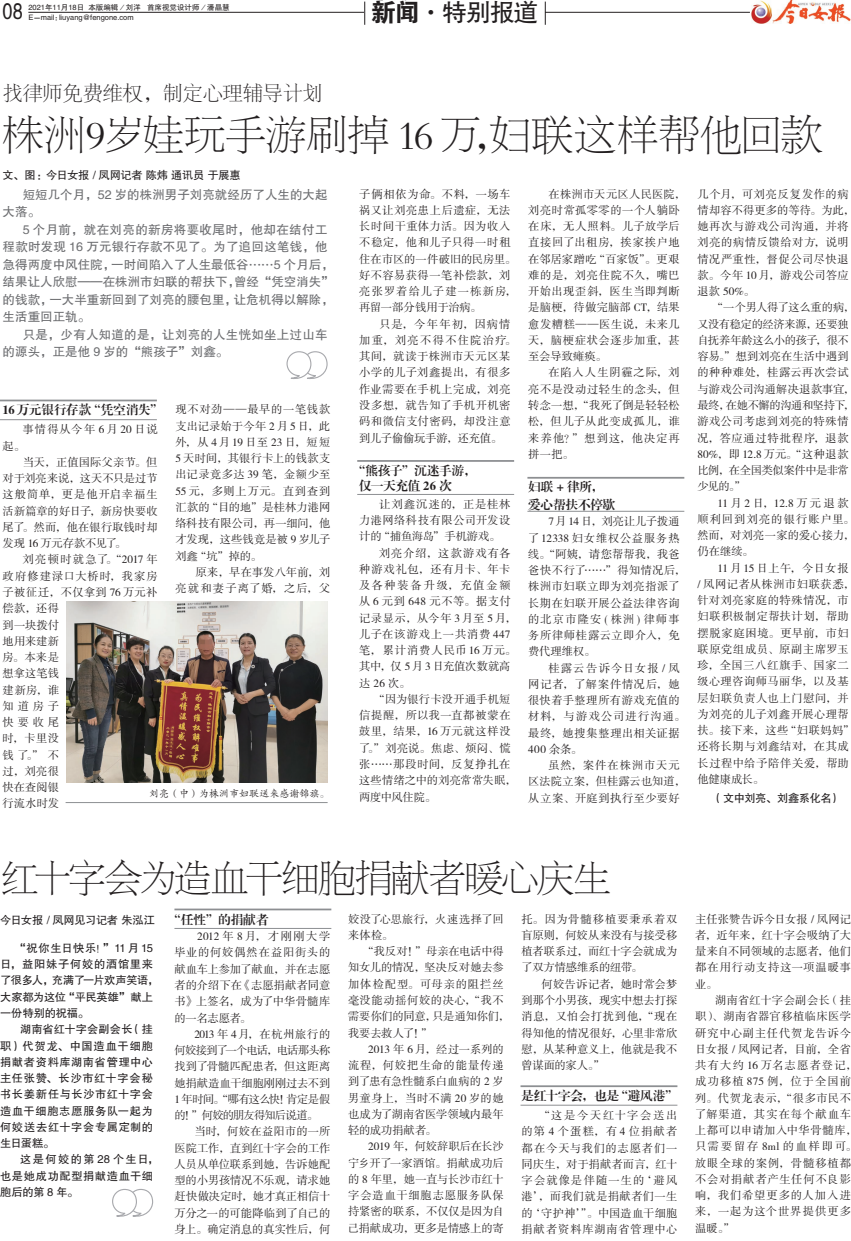
<style>
.page{position:relative;width:851px;height:1241px;background:#fff}
.page>*{position:absolute;margin:0;border:0;box-sizing:border-box;transform-origin:0 0}
.t1{font:41.25px "FZBSJW GB1 0";letter-spacing:-.005em;color:#231f20}
.t2{font:37.5px "FZBSJW GB1 0";letter-spacing:-.035em;color:#231f20}
.t3{font:25px "FZHTJW GB1 0";letter-spacing:-.05em;color:#231f20}
.t4{font:22.62px "FZHTJW GB1 0";color:#231f20;scale:.8 1}
.t5{font:20px "FZSYJW GB1 0";color:#231f20}
.t6{font:12.5px/17.5px "FZHTJW GB1 0";color:#6c6d70}
.t7{font:12.5px/15px "FZXBSJW GB1 0";color:#231f20}
.t8{font:12.5px/17.5px "FZHTJW GB1 0";letter-spacing:.02em;color:#6c6d70}
.t9{font:11.25px/16.2px "FZSSJW GB1 0";letter-spacing:.035em;color:#231f20;text-align:justify}
.t10{font:11.25px/16.2px "FZSSJW GB1 0";letter-spacing:.065em;color:#231f20}
.t11{font:11.25px/16.2px "FZSSJW GB1 0";letter-spacing:-.005em;color:#231f20}
.t12{font:11.25px/16.2px "FZHTJW GB1 0";letter-spacing:.01em;color:#231f20}
.t13{font:11.25px/16.2px "FZSSJW GB1 0";letter-spacing:.06em;color:#231f20}
.t14{font:11.25px/16.2px "FZSSJW GB1 0";letter-spacing:.01em;color:#231f20}
.t15{font:11.25px/16.2px "FZSSJW GB1 0";letter-spacing:.055em;color:#231f20;text-align:right}
.t16{font:11.25px "FZHTJW GB1 0";letter-spacing:-.025em;color:#231f20}
.t17{font:11.25px/16.2px "FZHTJW GB1 0";letter-spacing:.055em;color:#231f20}
.t18{font:11.25px/16.2px "FZSSJW GB1 0";letter-spacing:.08em;color:#231f20}
.t19{font:11.25px "FZSSJW GB1 0";letter-spacing:.085em;color:#231f20}
.t20{font:11.25px "FZSSJW GB1 0";letter-spacing:-.02em;color:#231f20}
.t21{font:11.25px "FZSSJW GB1 0";letter-spacing:.15em;color:#231f20}
.t22{font:11.25px "FZHTJW GB1 0";letter-spacing:-.045em;color:#231f20}
.t23{font:11.25px "FZSSJW GB1 0";letter-spacing:.075em;color:#231f20}
.t24{font:11.25px "FZSSJW GB1 0";letter-spacing:.095em;color:#231f20}
.t25{font:10px "FZKTJW GB1 0";color:#231f20}
.t26{font:7.5px/10px "FZHTJW GB1 0";color:#231f20}
.s1{font-family:"FZDHTJW GB1 0"}
</style>
<div class="page">
<hr style="left:28px;top:12px;width:721px;height:1px;background:#231f20">
<img style="left:751px;top:0;width:99px;height:23px">
<div style="left:364px;top:2px;width:181px;height:24px;background:#fff"></div>
<svg style="left:364px;top:2px;width:1px;height:23px"></svg>
<svg style="left:545px;top:2px;width:1px;height:23px"></svg>
<svg style="left:286px;top:351px;width:42px;height:28px"></svg>
<svg style="left:112px;top:1188px;width:41px;height:29px"></svg>
<img style="left:66px;top:601px;width:261px;height:181px">
<hr style="left:66px;top:802px;width:261px;height:1px;background:#8d8f92">
<hr style="left:0;top:419px;width:157px;height:1px;background:#8d8f92">
<hr style="left:0;top:399px;width:157px;height:2px;background:#8d8f92">
<hr style="left:357px;top:494px;width:157px;height:1px;background:#8d8f92">
<hr style="left:357px;top:460px;width:157px;height:2px;background:#8d8f92">
<hr style="left:527px;top:511px;width:157px;height:1px;background:#8d8f92">
<hr style="left:527px;top:477px;width:157px;height:1px;background:#8d8f92">
<hr style="left:520px;top:1104px;width:157px;height:1px;background:#8d8f92">
<hr style="left:520px;top:1085px;width:157px;height:1px;background:#8d8f92">
<hr style="left:174px;top:928px;width:157px;height:1px;background:#8d8f92">
<hr style="left:174px;top:908px;width:157px;height:2px;background:#8d8f92">
<h3 class="t4" style="left:3px;top:-1px;width:27px">08</h3>
<p class="t26" style="left:28px;top:3px;width:203px">2021年11月18日 本版编辑／刘洋 首席视觉设计师／潘晶慧<br>E－mail：liuyang@fengone.com</p>
<h3 class="t3" style="left:373px;top:-1px;width:166px"><span class="s1">新闻</span> 特别报道</h3>
<h3 class="t3" style="left:421px;top:-1px;width:74px">·女界</h3>
<h3 class="t5" style="left:3px;top:83px;width:322px">找律师免费维权，制定心理辅导计划</h3>
<h1 class="t1" style="left:2px;top:113px;width:821px">株洲9岁娃玩手游刷掉 16 万，妇联这样帮他回款</h1>
<p class="t16" style="left:3px;top:169px;width:239px">文、图：今日女报 / 凤网记者 陈炜 通讯员于展惠</p>
<p class="t6" style="left:3px;top:186px;width:326px;text-indent:20px">短短几个月，52 岁的株洲男子刘亮就经历了人生的大起大落。</p>
<p class="t6" style="left:3px;top:221px;width:332px;text-indent:20px">5 个月前，就在刘亮的新房将要收尾时，他却在结付工程款时发现 16 万元银行存款不见了。为了追回这笔钱，他急得两度中风住院，一时间陷入了人生最低谷……5 个月后，结果让人欣慰——在株洲市妇联的帮扶下，曾经“凭空消失”的钱款，一大半重新回到了刘亮的腰包里，让危机得以解除，生活重回正轨。</p>
<p class="t8" style="left:3px;top:326px;width:326px;text-indent:20px">只是，少有人知道的是，让刘亮的人生恍如坐上过山车的源头，正是他 9 岁的“熊孩子”刘鑫。</p>
<p class="t9" style="left:359px;top:186px;width:158px;text-align:left">子俩相依为命。不料，一场车祸又让刘亮患上后遗症，无法长时间干重体力活。因为收入不稳定，他和儿子只得一时租住在市区的一件破旧的民房里。好不容易获得一笔补偿款，刘亮张罗着给儿子建一栋新房，再留一部分钱用于治病。</p>
<p class="t9" style="left:359px;top:316px;width:158px;text-align:left;text-indent:20px">只是，今年年初，因病情加重，刘亮不得不住院治疗。其间，就读于株洲市天元区某小学的儿子刘鑫提出，有很多作业需要在手机上完成，刘亮没多想，就告知了手机开机密码和微信支付密码，却没注意到儿子偷偷玩手游，还充值。</p>
<p class="t7" style="left:359px;top:463px;width:118px;text-indent:-6px">“熊孩子”沉迷手游，仅一天充值 26 次</p>
<p class="t23" style="left:379px;top:498px;width:133px">让刘鑫沉迷的，正是桂林</p>
<p class="t9" style="left:359px;top:512px;width:153px">力港网络科技有限公司开发设</p>
<p class="t11" style="left:359px;top:529px;width:143px">计的“捕鱼海岛”手机游戏。</p>
<p class="t24" style="left:379px;top:547px;width:133px">刘亮介绍，这款游戏有各</p>
<p class="t15" style="left:359px;top:561px;width:153px">种游戏礼包，还有月卡、年卡</p>
<p class="t21" style="left:359px;top:579px;width:153px">及各种装备升级，充值金额</p>
<p class="t9" style="left:359px;top:594px;width:153px">从 6 元到 648 元不等。据支付</p>
<p class="t9" style="left:359px;top:610px;width:158px">记录显示，从今年 3 月至 5 月，</p>
<p class="t13" style="left:359px;top:626px;width:153px">儿子在该游戏上一共消费 447</p>
<p class="t19" style="left:359px;top:644px;width:158px">笔，累计消费人民币16 万元。</p>
<p class="t20" style="left:359px;top:660px;width:153px">其中，仅 5 月 3 日充值次数就高</p>
<p class="t9" style="left:359px;top:675px;width:53px">达 26 次。</p>
<p class="t9" style="left:373px;top:691px;width:138px">“因为银行卡没开通手机短</p>
<p class="t13" style="left:359px;top:707px;width:153px">信提醒，所以我一直都被蒙在</p>
<p class="t13" style="left:359px;top:724px;width:153px">鼓里，结果，16 万元就这样没</p>
<p class="t9" style="left:359px;top:740px;width:153px">了。”刘亮说。焦虑、烦闷、慌</p>
<p class="t10" style="left:359px;top:756px;width:153px">张……那段时间，反复挣扎在</p>
<p class="t14" style="left:359px;top:772px;width:158px">这些情绪之中的刘亮常常失眠，</p>
<p class="t9" style="left:359px;top:789px;width:78px">两度中风住院。</p>
<p class="t9" style="left:697px;top:186px;width:158px;text-align:left">几个月，可刘亮反复发作的病情却容不得更多的等待。为此，她再次与游戏公司沟通，并将刘亮的病情反馈给对方，说明情况严重性，督促公司尽快退款。今年 10 月，游戏公司答应退款 50%。</p>
<p class="t11" style="left:697px;top:300px;width:158px;text-indent:14px">“一个男人得了这么重的病，又没有稳定的经济来源，还要独自抚养年龄这么小的孩子，很不容易。”想到刘亮在生活中遇到的种种难处，桂露云再次尝试与游戏公司沟通解决退款事宜，最终，在她不懈的沟通和坚持下，游戏公司考虑到刘亮的特殊情况，答应通过特批程序，退款<br>80%，即 12.8 万元。“这种退款比例，在全国类似案件中是非常少见的。”</p>
<p class="t10" style="left:697px;top:495px;width:158px;text-indent:20px">11月2日，12.8万元退款顺利回到刘亮的银行账户里。然而，对刘亮一家的爱心接力，仍在继续。</p>
<p class="t9" style="left:697px;top:560px;width:158px;text-align:left;text-indent:20px">11 月 15 日上午，今日女报/ 凤网记者从株洲市妇联获悉，针对刘亮家庭的特殊情况，市妇联积极制定帮扶计划，帮助摆脱家庭困境。更早前，市妇联原党组成员、原副主席罗玉珍，全国三八红旗手、国家二级心理咨询师马丽华，以及基层妇联负责人也上门慰问，并为刘亮的儿子刘鑫开展心理帮扶。接下来，这些“妇联妈妈”还将长期与刘鑫结对，在其成长过程中给予陪伴关爱，帮助他健康成长。</p>
<p class="t22" style="left:711px;top:791px;width:130px">（文中刘亮、刘鑫系化名）</p>
<p class="t9" style="left:528px;top:186px;width:158px;text-align:left;text-indent:20px">在株洲市天元区人民医院，刘亮时常孤零零的一个人躺卧在床，无人照料。儿子放学后直接回了出租房，挨家挨户地在邻居家蹭吃“百家饭”。更艰难的是，刘亮住院不久，嘴巴开始出现歪斜，医生当即判断是脑梗，待做完脑部 CT，结果愈发糟糕——医生说，未来几天，脑梗症状会逐步加重，甚至会导致瘫痪。</p>
<p class="t9" style="left:528px;top:365px;width:153px;text-indent:20px">在陷入人生阴霾之际，刘亮不是没动过轻生的念头，但转念一想，“我死了倒是轻轻松松，但儿子从此变成孤儿，谁来养他？”想到这，他决定再拼一把。</p>
<p class="t7" style="left:528px;top:478px;width:89px;line-height:17.5px">妇联 + 律所，爱心帮扶不停歇</p>
<p class="t9" style="left:528px;top:514px;width:158px;text-align:left;text-indent:20px">7 月 14 日，刘亮让儿子拨通了12338 妇女维权公益服务热线。“阿姨，请您帮帮我，我爸爸快不行了……”得知情况后，株洲市妇联立即为刘亮指派了长期在妇联开展公益法律咨询的北京市隆安 ( 株洲 ) 律师事务所律师桂露云立即介入，免费代理维权。</p>
<p class="t13" style="left:528px;top:660px;width:158px;text-indent:20px">桂露云告诉今日女报 / 凤网记者，了解案件情况后，她很快着手整理所有游戏充值的材料，与游戏公司进行沟通。最终，她搜集整理出相关证据<br>400 余条。</p>
<p class="t9" style="left:528px;top:757px;width:158px;text-align:left;text-indent:20px">虽然，案件在株洲市天元区法院立案，但桂露云也知道，从立案、开庭到执行至少要好</p>
<p class="t7" style="left:3px;top:403px;width:161px">16 万元银行存款“凭空消失”</p>
<p class="t18" style="left:3px;top:422px;width:156px;text-indent:20px">事情得从今年 6月20 日说起。</p>
<p class="t9" style="left:3px;top:454px;width:156px;text-indent:20px">当天，正值国际父亲节。但对于刘亮来说，这天不只是过节这般简单，更是他开启幸福生活新篇章的好日子，新房快要收尾了。然而，他在银行取钱时却发现 16 万元存款不见了。</p>
<p class="t9" style="left:3px;top:552px;width:156px;text-align:left;text-indent:20px">刘亮顿时就急了。“2017 年政府修建渌口大桥时，我家房子被征迁，不仅拿到 76 万元补偿款，还得<br>到一块拨付<br>地用来建新<br>房。本来是<br>想拿这笔钱<br>建新房，谁<br>知道房子<br>快要收尾<br>时，卡里没<br>钱了。” 不<br>过，刘亮很<br>快在查阅银<br>行流水时发</p>
<p class="t9" style="left:175px;top:402px;width:156px">现不对劲——最早的一笔钱款支出记录始于今年 2 月 5 日，此外，从 4 月19 日至 23日，短短5 天时间，其银行卡上的钱款支出记录竟多达 39 笔，金额少至55 元，多则上万元。直到查到汇款的“目的地”是桂林力港网络科技有限公司，再一细问，他才发现，这些钱竟是被 9 岁儿子刘鑫“坑”掉的。</p>
<p class="t15" style="left:175px;top:564px;width:156px">原来，早在事发八年前，刘<br>亮就和妻子离了婚，之后，父</p>
<p class="t25" style="left:149px;top:788px;width:182px">刘亮（中）为株洲市妇联送来感谢锦旗。</p>
<h2 class="t2" style="left:2px;top:858px;width:610px">红十字会为造血干细胞捐献者暖心庆生</h2>
<p class="t16" style="left:0;top:913px;width:156px">今日女报 / 凤网见习记者 朱泓江</p>
<p class="t12" style="left:0;top:940px;width:160px;text-indent:14px">“祝你生日快乐！”11 月 15日，益阳妹子何姣的酒馆里来了很多人，充满了一片欢声笑语，大家都为这位“平民英雄”献上一份特别的祝福。</p>
<p class="t12" style="left:0;top:1021px;width:155px;text-align:justify;text-indent:20px">湖南省红十字会副会长（挂职）代贺龙、中国造血干细胞捐献者资料库湖南省管理中心主任张赞、长沙市红十字会秘书长姜新任与长沙市红十字会造血干细胞志愿服务队一起为何姣送去红十字会专属定制的生日蛋糕。</p>
<p class="t17" style="left:0;top:1151px;width:160px;text-indent:20px">这是何姣的第 28 个生日，也是她成功配型捐献造血干细胞后的第 8 年。</p>
<p class="t7" style="left:168px;top:912px;width:102px">“任性”的捐献者</p>
<p class="t9" style="left:174px;top:928px;width:157px;text-indent:23px">2012 年 8月，才刚刚大学毕业的何姣偶然在益阳街头的献血车上参加了献血，并在志愿者的介绍下在《志愿捐献者同意书》上签名，成为了中华骨髓库的一名志愿者。</p>
<p class="t9" style="left:174px;top:1026px;width:157px;text-indent:20px">2013 年 4月，在杭州旅行的何姣接到了一个电话，电话那头称找到了骨髓匹配患者，但这距离她捐献造血干细胞刚刚过去不到1 年时间。“哪有这么快！肯定是假的！”何姣的朋友得知后说道。</p>
<p class="t9" style="left:174px;top:1123px;width:157px;text-indent:20px">当时，何姣在益阳市的一所医院工作，直到红十字会的工作人员从单位联系到她，告诉她配型的小男孩情况不乐观，请求她赶快做决定时，她才真正相信十万分之一的可能降临到了自己的身上。确定消息的真实性后，何</p>
<p class="t14" style="left:348px;top:911px;width:157px">姣没了心思旅行，火速选择了回来体检。</p>
<p class="t14" style="left:348px;top:943px;width:163px;text-indent:14px">“我反对！”母亲在电话中得知女儿的情况，坚决反对她去参加体检配型。可母亲的阻拦丝毫没能动摇何姣的决心，“我不需要你们的同意，只是通知你们，我要去救人了！”</p>
<p class="t9" style="left:348px;top:1041px;width:157px;text-indent:20px">2013 年 6 月，经过一系列的流程，何姣把生命的能量传递到了患有急性髓系白血病的 2 岁男童身上，当时不满 20 岁的她也成为了湖南省医学领域内最年轻的成功捐献者。</p>
<p class="t9" style="left:348px;top:1138px;width:157px;text-indent:20px">2019 年，何姣辞职后在长沙宁乡开了一家酒馆。捐献成功后的 8 年里，她一直与长沙市红十字会造血干细胞志愿服务队保持紧密的联系，不仅仅是因为自己捐献成功，更多是情感上的寄</p>
<p class="t9" style="left:521px;top:911px;width:157px">托。因为骨髓移植要秉承着双盲原则，何姣从来没有与接受移植者联系过，而红十字会就成为了双方情感维系的纽带。</p>
<p class="t9" style="left:521px;top:976px;width:157px;text-indent:20px">何姣告诉记者，她时常会梦到那个小男孩，现实中想去打探消息，又怕会打扰到他，“现在得知他的情况很好，心里非常欣慰，从某种意义上，他就是我不曾谋面的家人。”</p>
<p class="t7" style="left:521px;top:1088px;width:158px">是红十字会，也是“避风港”</p>
<p class="t9" style="left:521px;top:1107px;width:157px;text-indent:17px">“这是今天红十字会送出的第 4 个蛋糕，有 4 位捐献者都在今天与我们的志愿者们一同庆生，对于捐献者而言，红十字会就像是伴随一生的‘避风港’，而我们就是捐献者们一生的‘守护神’”。中国造血干细胞捐献者资料库湖南省管理中心</p>
<p class="t9" style="left:695px;top:911px;width:157px">主任张赞告诉今日女报 / 凤网记者，近年来，红十字会吸纳了大量来自不同领域的志愿者，他们都在用行动支持这一项温暖事业。</p>
<p class="t10" style="left:695px;top:992px;width:163px;text-indent:20px">湖南省红十字会副会长（挂职）、湖南省器官移植临床医学研究中心副主任代贺龙告诉今日女报 / 凤网记者，目前，全省共有大约 16 万名志愿者登记，成功移植 875 例，位于全国前列。代贺龙表示，“很多市民不了解渠道，其实在每个献血车上都可以申请加入中华骨髓库，只需要留存 8ml 的血样即可。放眼全球的案例，骨髓移植都不会对捐献者产生任何不良影响，我们希望更多的人加入进来，一起为这个世界提供更多温暖。”</p>
</div>
